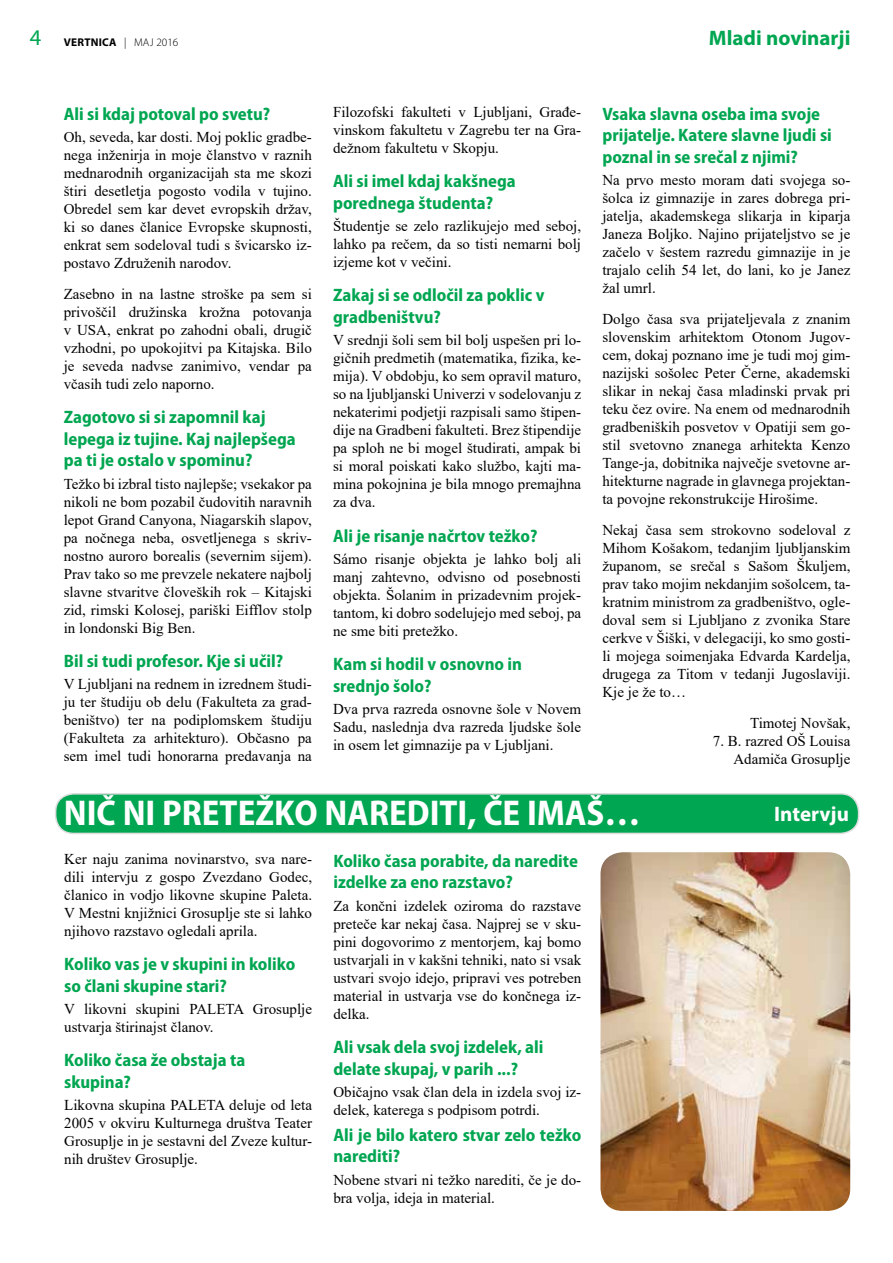
<style>
.page{position:relative;width:893px;height:1263px;background:#fff}
.page>*{position:absolute;margin:0;border:0;box-sizing:border-box;transform-origin:0 0}
.t1{font:700 semi-condensed 36px "Myriad Pro";color:#fff}
.t2{font:700 21px "Myriad Pro";color:#00a651}
.t3{font:700 21px "Myriad Pro";color:#fff}
.t4{font:700 semi-condensed 18px/21.6px "Myriad Pro";color:#00a651}
.t5{font:15px/18px "Times New Roman";color:#000;text-align:justify}
.t6{font:700 11.25px "Myriad Pro";letter-spacing:.02em;color:#000}
.s1{font-weight:400;font-size:22.5px;color:#00a651}
.s2{font-weight:300}
</style>
<div class="page">
<div style="left:56px;top:794px;width:803px;height:39px;background:#00a651;border-radius:18px"></div>
<div style="left:55px;top:793px;width:804px;height:41px;border:2px solid #dcddde;border-radius:18px"></div>
<img style="left:600px;top:852px;width:250px;height:359px">
<p class="t6" style="left:30px;top:34px;width:150px"><span class="s1">4</span> VERTNICA <span class="s2">| MAJ 2016</span></p>
<h2 class="t2" style="left:709px;top:24px;width:143px">Mladi novinarji</h2>
<p class="t5" style="left:333px;top:102px;width:250px">Filozofski fakulteti v Ljubljani, Građe&shy;vinskom fakultetu v Zagrebu ter na Gra&shy;dežnom fakultetu v Skopju.</p>
<p class="t4" style="left:333px;top:170px;width:184px">Ali si imel kdaj kakšnega porednega študenta?</p>
<p class="t5" style="left:333px;top:216px;width:250px">Študentje se zelo razlikujejo med seboj, lahko pa rečem, da so tisti nemarni bolj izjeme kot v večini.</p>
<p class="t4" style="left:333px;top:285px;width:213px">Zakaj si se odločil za poklic v gradbeništvu?</p>
<p class="t5" style="left:333px;top:331px;width:250px">V srednji šoli sem bil bolj uspešen pri lo&shy;gičnih predmetih (matematika, fizika, ke&shy;mija). V obdobju, ko sem opravil maturo, so na ljubljanski Univerzi v sodelovanju z nekaterimi podjetji razpisali samo štipen&shy;dije na Gradbeni fakulteti. Brez štipendije pa sploh ne bi mogel študirati, ampak bi si moral poiskati kako službo, kajti ma&shy;mina pokojnina je bila mnogo premajhna za dva.</p>
<p class="t4" style="left:333px;top:525px;width:206px">Ali je risanje načrtov težko?</p>
<p class="t5" style="left:333px;top:549px;width:250px">Sámo risanje objekta je lahko bolj ali manj zahtevno, odvisno od posebnosti objekta. Šolanim in prizadevnim projek&shy;tantom, ki dobro sodelujejo med seboj, pa ne sme biti pretežko.</p>
<p class="t4" style="left:333px;top:653px;width:191px">Kam si hodil v osnovno in srednjo šolo?</p>
<p class="t5" style="left:333px;top:699px;width:250px">Dva prva razreda osnovne šole v Novem Sadu, naslednja dva razreda ljudske šole in osem let gimnazije pa v Ljubljani.</p>
<p class="t4" style="left:64px;top:103px;width:208px">Ali si kdaj potoval po svetu?</p>
<p class="t5" style="left:64px;top:128px;width:250px">Oh, seveda, kar dosti. Moj poklic gradbe&shy;nega inženirja in moje članstvo v raznih mednarodnih organizacijah sta me skozi štiri desetletja pogosto vodila v tujino.<br>Obredel sem kar devet evropskih držav, ki so danes članice Evropske skupnosti, enkrat sem sodeloval tudi s švicarsko iz&shy;postavo Združenih narodov.</p>
<p class="t5" style="left:64px;top:284px;width:250px">Zasebno in na lastne stroške pa sem si privoščil družinska krožna potovanja v USA, enkrat po zahodni obali, drugič vzhodni, po upokojitvi pa Kitajska. Bilo je seveda nadvse zanimivo, vendar pa včasih tudi zelo naporno.</p>
<p class="t4" style="left:64px;top:407px;width:234px">Zagotovo si si zapomnil kaj lepega iz tujine. Kaj najlepšega pa ti je ostalo v spominu?</p>
<p class="t5" style="left:64px;top:474px;width:250px">Težko bi izbral tisto najlepše; vsekakor pa nikoli ne bom pozabil čudovitih naravnih lepot Grand Canyona, Niagarskih slapov, pa nočnega neba, osvetljenega s skriv&shy;nostno auroro borealis (severnim sijem).<br>Prav tako so me prevzele nekatere najbolj slavne stvaritve človeških rok – Kitajski zid, rimski Kolosej, pariški Eifflov stolp in londonski Big Ben.</p>
<p class="t4" style="left:64px;top:650px;width:221px">Bil si tudi profesor. Kje si učil?</p>
<p class="t5" style="left:64px;top:675px;width:250px">V Ljubljani na rednem in izrednem študi&shy;ju ter študiju ob delu (Fakulteta za grad&shy;beništvo) ter na podiplomskem študiju (Fakulteta za arhitekturo). Občasno pa sem imel tudi honorarna predavanja na</p>
<p class="t4" style="left:602px;top:103px;width:231px">Vsaka slavna oseba ima svoje prijatelje. Katere slavne ljudi si poznal in se srečal z njimi?</p>
<p class="t5" style="left:602px;top:171px;width:250px">Na prvo mesto moram dati svojega so&shy;šolca iz gimnazije in zares dobrega pri&shy;jatelja, akademskega slikarja in kiparja Janeza Boljko. Najino prijateljstvo se je začelo v šestem razredu gimnazije in je trajalo celih 54 let, do lani, ko je Janez žal umrl.</p>
<p class="t5" style="left:602px;top:310px;width:250px">Dolgo časa sva prijateljevala z znanim slovenskim arhitektom Otonom Jugov&shy;cem, dokaj poznano ime je tudi moj gim&shy;nazijski sošolec Peter Černe, akademski slikar in nekaj časa mladinski prvak pri teku čez ovire. Na enem od mednarodnih gradbeniških posvetov v Opatiji sem go&shy;stil svetovno znanega arhitekta Kenzo Tange-ja, dobitnika največje svetovne ar&shy;hitekturne nagrade in glavnega projektan&shy;ta povojne rekonstrukcije Hirošime.</p>
<p class="t5" style="left:602px;top:520px;width:250px">Nekaj časa sem strokovno sodeloval z Mihom Košakom, tedanjim ljubljanskim županom, se srečal s Sašom Škuljem, prav tako mojim nekdanjim sošolcem, ta&shy;kratnim ministrom za gradbeništvo, ogle&shy;doval sem si Ljubljano z zvonika Stare cerkve v Šiški, v delegaciji, ko smo gosti&shy;li mojega soimenjaka Edvarda Kardelja, drugega za Titom v tedanji Jugoslaviji.<br>Kje je že to…</p>
<p class="t5" style="left:750px;top:713px;width:102px">Timotej Novšak,</p>
<p class="t5" style="left:713px;top:731px;width:139px;text-align:right">7. B. razred OŠ Louisa<br>Adamiča Grosuplje</p>
<h1 class="t1" style="left:64px;top:793px;width:578px">NIČ NI PRETEŽKO NAREDITI, ČE IMAŠ…</h1>
<p class="t5" style="left:64px;top:849px;width:249px">Ker naju zanima novinarstvo, sva nare&shy;dili intervju z gospo Zvezdano Godec, članico in vodjo likovne skupine Paleta.<br>V Mestni knjižnici Grosuplje ste si lahko njihovo razstavo ogledali aprila.</p>
<p class="t4" style="left:64px;top:953px;width:233px">Koliko vas je v skupini in koliko so člani skupine stari?</p>
<p class="t5" style="left:64px;top:999px;width:249px">V likovni skupini PALETA Grosuplje ustvarja štirinajst članov.</p>
<p class="t4" style="left:64px;top:1050px;width:183px">Koliko časa že obstaja ta skupina?</p>
<p class="t5" style="left:64px;top:1096px;width:249px">Likovna skupina PALETA deluje od leta 2005 v okviru Kulturnega društva Teater Grosuplje in je sestavni del Zveze kultur&shy;nih društev Grosuplje.</p>
<h2 class="t3" style="left:774px;top:800px;width:76px">Intervju</h2>
<p class="t4" style="left:333px;top:850px;width:246px">Koliko časa porabite, da naredite izdelke za eno razstavo?</p>
<p class="t5" style="left:333px;top:896px;width:249px">Za končni izdelek oziroma do razstave preteče kar nekaj časa. Najprej se v sku&shy;pini dogovorimo z mentorjem, kaj bomo ustvarjali in v kakšni tehniki, nato si vsak ustvari svojo idejo, pripravi ves potreben material in ustvarja vse do končnega iz&shy;delka.</p>
<p class="t4" style="left:333px;top:1036px;width:212px">Ali vsak dela svoj izdelek, ali delate skupaj, v parih ...?</p>
<p class="t5" style="left:333px;top:1082px;width:249px">Običajno vsak član dela in izdela svoj iz&shy;delek, katerega s podpisom potrdi.</p>
<p class="t4" style="left:333px;top:1124px;width:249px">Ali je bilo katero stvar zelo težko narediti?</p>
<p class="t5" style="left:333px;top:1170px;width:249px">Nobene stvari ni težko narediti, če je do&shy;bra volja, ideja in material.</p>
</div>
